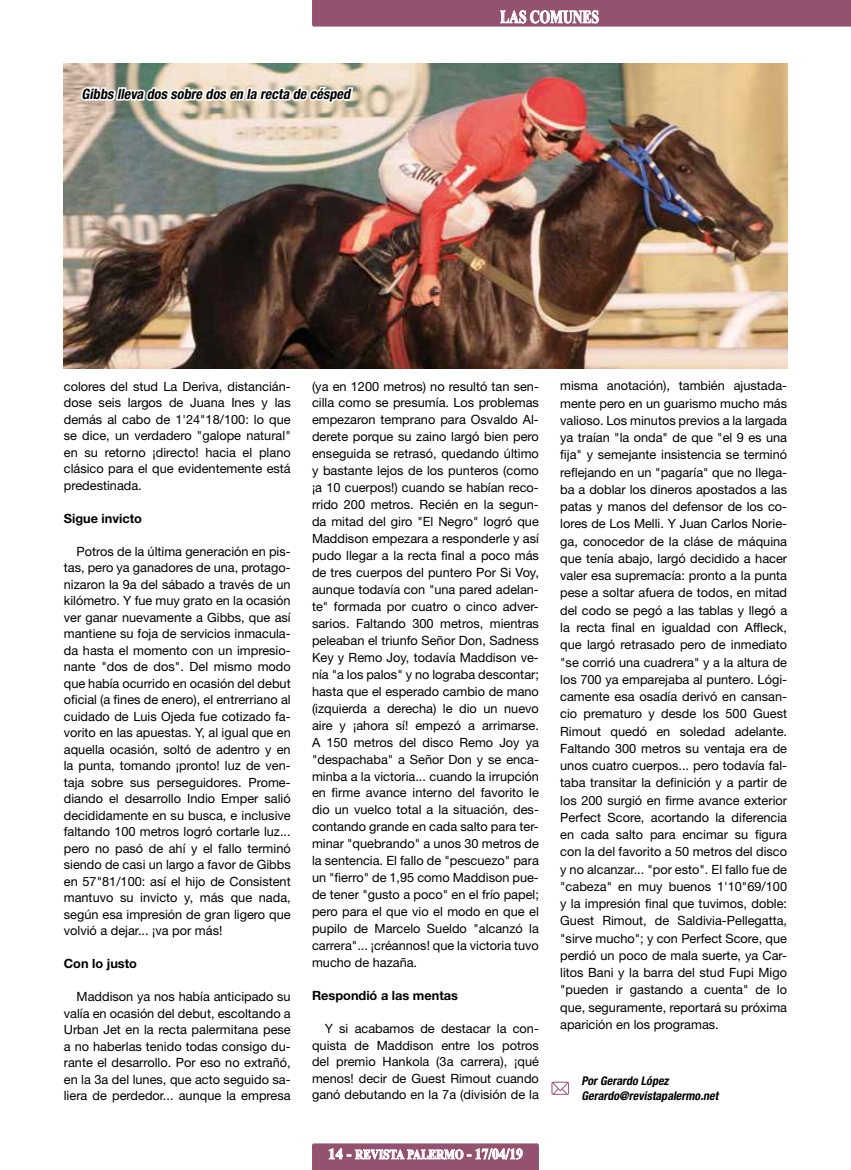
<style>
.page{position:relative;width:851px;height:1170px;background:#fff}
.page>*{position:absolute;margin:0;border:0;box-sizing:border-box;transform-origin:0 0}
.t1{font:700 18px "Times New Roman";color:#fff;scale:.75 1}
.t2{font:italic 700 condensed 14.25px "Helvetica Neue LT Std";color:#000}
.t3{font:700 13.5px "Times New Roman";color:#fff;scale:.83 1}
.t4{font:12.75px/16.5px "Helvetica Neue LT Std";color:#000;text-align:justify}
.t5{font:700 12.75px "Helvetica Neue LT Std";color:#000}
.t6{font:italic 700 condensed 12px/15px "Helvetica Neue LT Std";color:#000}
.s1{font-size:15px}
</style>
<div class="page">
<svg style="left:312px;top:1143px;width:227px;height:26px;background:#a67289"></svg>
<svg style="left:312px;top:0;width:538px;height:27px;background:#995c78"></svg>
<svg style="left:551px;top:1081px;width:18px;height:13px"></svg>
<img style="left:64px;top:64px;width:723px;height:305px">
<img style="left:79px;top:63px;width:276px;height:287px">
<p class="t2" style="left:82px;top:85px;width:273px">Gibbs lleva dos sobre dos en la recta de césped</p>
<h1 class="t1" style="left:500px;top:4px;width:133px">LAS COMUNES</h1>
<p class="t4" style="left:64px;top:377px;width:228px">colores del stud La Deriva, distancián&shy;dose seis largos de Juana Ines y las demás al cabo de 1'24"18/100: lo que se dice, un verdadero "galope natural" en su retorno ¡directo! hacia el plano clásico para el que evidentemente está predestinada.</p>
<p class="t5" style="left:64px;top:510px;width:80px">Sigue invicto</p>
<p class="t4" style="left:64px;top:542px;width:228px;text-indent:13px">Potros de la última generación en pis&shy;tas, pero ya ganadores de una, protago&shy;nizaron la 9a del sábado a través de un kilómetro. Y fue muy grato en la ocasión ver ganar nuevamente a Gibbs, que así mantiene su foja de servicios inmacula&shy;da hasta el momento con un impresio&shy;nante "dos de dos". Del mismo modo que había ocurrido en ocasión del debut oficial (a fines de enero), el entrerriano al cuidado de Luis Ojeda fue cotizado fa&shy;vorito en las apuestas. Y, al igual que en aquella ocasión, soltó de adentro y en la punta, tomando ¡pronto! luz de ven&shy;taja sobre sus perseguidores. Prome&shy;diando el desarrollo Indio Emper salió decididamente en su busca, e inclusive faltando 100 metros logró cortarle luz... pero no pasó de ahí y el fallo terminó siendo de casi un largo a favor de Gibbs en 57"81/100: así el hijo de Consistent mantuvo su invicto y, más que nada, según esa impresión de gran ligero que volvió a dejar... ¡va por más!</p>
<p class="t5" style="left:64px;top:955px;width:75px">Con lo justo</p>
<p class="t4" style="left:64px;top:988px;width:228px;text-indent:13px">Maddison ya nos había anticipado su valía en ocasión del debut, escoltando a Urban Jet en la recta palermitana pese a no haberlas tenido todas consigo du&shy;rante el desarrollo. Por eso no extrañó, en la 3a del lunes, que acto seguido sa&shy;liera de perdedor... aunque la empresa</p>
<p class="t4" style="left:312px;top:377px;width:228px;line-height:17px">(ya en 1200 metros) no resultó tan sen&shy;cilla como se presumía. Los problemas empezaron temprano para Osvaldo Al&shy;derete porque su zaino largó bien pero enseguida se retrasó, quedando último y bastante lejos de los punteros (como ¡a 10 cuerpos!) cuando se habían reco&shy;rrido 200 metros. Recién en la segun&shy;da mitad del giro "El Negro" logró que Maddison empezara a responderle y así pudo llegar a la recta final a poco más de tres cuerpos del puntero Por Si Voy, aunque todavía con "una pared adelan&shy;te" formada por cuatro o cinco adver&shy;sarios. Faltando 300 metros, mientras peleaban el triunfo Señor Don, Sadness Key y Remo Joy, todavía Maddison ve&shy;nía "a los palos" y no lograba descontar; hasta que el esperado cambio de mano (izquierda a derecha) le dio un nuevo aire y ¡ahora sí! empezó a arrimarse.<br>A 150 metros del disco Remo Joy ya "despachaba" a Señor Don y se enca&shy;minba a la victoria... cuando la irrupción en firme avance interno del favorito le dio un vuelco total a la situación, des&shy;contando grande en cada salto para ter&shy;minar "quebrando" a unos 30 metros de la sentencia. El fallo de "pescuezo" para un "fierro" de 1,95 como Maddison pue&shy;de tener "gusto a poco" en el frío papel; pero para el que vio el modo en que el pupilo de Marcelo Sueldo "alcanzó la carrera"... ¡créannos! que la victoria tuvo mucho de hazaña.</p>
<p class="t5" style="left:312px;top:987px;width:147px">Respondió a las mentas</p>
<p class="t4" style="left:312px;top:1019px;width:228px;text-indent:13px">Y si acabamos de destacar la con&shy;quista de Maddison entre los potros del premio Hankola (3a carrera), ¡qué menos! decir de Guest Rimout cuando ganó debutando en la 7a (división de la</p>
<p class="t3" style="left:328px;top:1144px;width:236px"><span class="s1">14 -</span> REVISTA PALERMO <span class="s1">- 17/04/19</span></p>
<p class="t4" style="left:560px;top:377px;width:228px;line-height:17.2px">misma anotación), también ajustada&shy;mente pero en un guarismo mucho más valioso. Los minutos previos a la largada ya traían "la onda" de que "el 9 es una fija" y semejante insistencia se terminó reflejando en un "pagaría" que no llega&shy;ba a doblar los dineros apostados a las patas y manos del defensor de los co&shy;lores de Los Melli. Y Juan Carlos Norie&shy;ga, conocedor de la cláse de máquina que tenía abajo, largó decidido a hacer valer esa supremacía: pronto a la punta pese a soltar afuera de todos, en mitad del codo se pegó a las tablas y llegó a la recta final en igualdad con Affleck, que largó retrasado pero de inmediato "se corrió una cuadrera" y a la altura de los 700 ya emparejaba al puntero. Lógi&shy;camente esa osadía derivó en cansan&shy;cio prematuro y desde los 500 Guest Rimout quedó en soledad adelante.<br>Faltando 300 metros su ventaja era de unos cuatro cuerpos... pero todavía fal&shy;taba transitar la definición y a partir de los 200 surgió en firme avance exterior Perfect Score, acortando la diferencia en cada salto para encimar su figura con la del favorito a 50 metros del disco y no alcanzar... "por esto". El fallo fue de "cabeza" en muy buenos 1'10"69/100 y la impresión final que tuvimos, doble:<br>Guest Rimout, de Saldivia-Pellegatta, "sirve mucho"; y con Perfect Score, que perdió un poco de mala suerte, ya Car&shy;litos Bani y la barra del stud Fupi Migo "pueden ir gastando a cuenta" de lo que, seguramente, reportará su próxima aparición en los programas.</p>
<p class="t6" style="left:581px;top:1072px;width:141px">PorGerardo López<br>Gerardo@revistapalermo.net</p>
</div>
